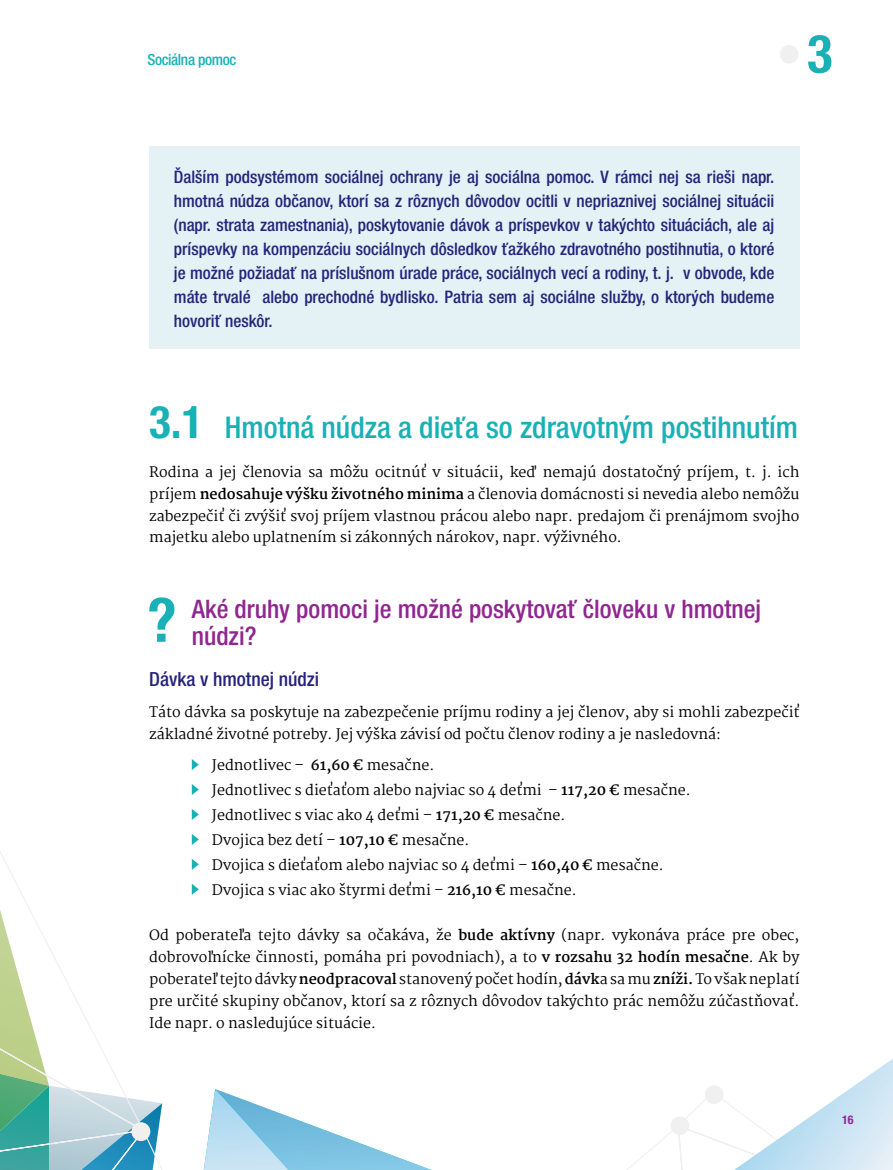
<style>
.page{position:relative;width:893px;height:1170px;background:#fff}
.page>*{position:absolute;margin:0;border:0;box-sizing:border-box;transform-origin:0 0}
.t1{font:700 condensed 52.8px "Helvetica Neue LT Pro";color:#19b1b6}
.t2{font:500 condensed 30px "Helvetica Neue LT Pro";color:#19b1b6}
.t3{font:500 condensed 25.5px/27px "Helvetica Neue LT Pro";color:#8f278f}
.t4{font:500 condensed 19.5px "Helvetica Neue LT Pro";color:#26247b}
.t5{font:500 condensed 17.25px/24px "Helvetica Neue LT Pro";color:#26247b;text-align:justify}
.t6{font:500 condensed 15.45px "Helvetica Neue LT Pro";letter-spacing:-.025em;color:#19b1b6}
.t7{font:14.25px/21.8px "Martel";color:#000;text-align:justify}
.t8{font:700 condensed 12px "Helvetica Neue LT Pro";color:#8f278f}
.s1{font-weight:700;font-size:45px}
.s2{font-weight:700}
</style>
<div class="page">
<div style="left:149px;top:146px;width:650px;height:203px;background:#e4f2f6"></div>
<svg style="left:149px;top:597px;width:25px;height:44px"></svg>
<svg style="left:780px;top:45px;width:18px;height:18px"></svg>
<svg style="left:260px;top:1106px;width:11px;height:63px"></svg>
<svg style="left:271px;top:1100px;width:463px;height:69px"></svg>
<svg style="left:670px;top:1115px;width:20px;height:20px"></svg>
<svg style="left:704px;top:1086px;width:20px;height:18px"></svg>
<svg style="left:0;top:759px;width:260px;height:410px"></svg>
<svg style="left:0;top:909px;width:162px;height:260px"></svg>
<svg style="left:734px;top:1059px;width:159px;height:110px"></svg>
<p class="t6" style="left:147px;top:50px;width:90px">Sociálna pomoc</p>
<h1 class="t1" style="left:807px;top:22px;width:27px">3</h1>
<p class="t5" style="left:174px;top:164px;width:602px">Ďalším podsystémom sociálnej ochrany je aj sociálna pomoc. V rámci nej sa rieši napr. hmotná núdza občanov, ktorí sa z rôznych dôvodov ocitli v nepriaznivej sociálnej situácii (napr. strata zamestnania), poskytovanie dávok a príspevkov v takýchto situáciách, ale aj príspevky na kompenzáciu sociálnych dôsledkov ťažkého zdravotného postihnutia, o ktoré je možné požiadať na príslušnom úrade práce, sociálnych vecí a rodiny, t. j. v obvode, kde máte trvalé alebo prechodné bydlisko. Patria sem aj sociálne služby, o ktorých budeme hovoriť neskôr.</p>
<h2 class="t2" style="left:149px;top:409px;width:650px"><span class="s1">3.1</span> Hmotná núdza a dieťa so zdravotným postihnutím</h2>
<p class="t7" style="left:149px;top:461px;width:652px">Rodina a jej členovia sa môžu ocitnúť v situácii, keď nemajú dostatočný príjem, t. j. ich príjem <span class="s2">nedosahuje výšku životného minima</span> a členovia domácnosti si nevedia alebo nemôžu zabezpečiť či zvýšiť svoj príjem vlastnou prácou alebo napr. predajom či prenájmom svojho majetku alebo uplatnením si zákonných nárokov, napr. výživného.</p>
<h3 class="t3" style="left:192px;top:594px;width:571px">Aké druhy pomoci je možné poskytovať človeku v hmotnej núdzi?</h3>
<h3 class="t4" style="left:149px;top:667px;width:171px">Dávka v hmotnej núdzi</h3>
<p class="t7" style="left:149px;top:701px;width:652px">Táto dávka sa poskytuje na zabezpečenie príjmu rodiny a jej členov, aby si mohli zabezpečiť základné životné potreby. Jej výška závisí od počtu členov rodiny a je nasledovná:</p>
<p class="t7" style="left:212px;top:752px;width:480px;line-height:24.9px;text-align:left">Jednotlivec – <span class="s2">61,60 €</span> mesačne.<br>Jednotlivec s dieťaťom alebo najviac so 4 deťmi – <span class="s2">117,20 €</span> mesačne.<br>Jednotlivec s viac ako 4 deťmi – <span class="s2">171,20 €</span> mesačne.<br>Dvojica bez detí – <span class="s2">107,10 €</span> mesačne.<br>Dvojica s dieťaťom alebo najviac so 4 deťmi – <span class="s2">160,40 €</span> mesačne.<br>Dvojica s viac ako štyrmi deťmi – <span class="s2">216,10 €</span> mesačne.</p>
<p class="t7" style="left:149px;top:924px;width:652px">Od poberateľa tejto dávky sa očakáva, že <span class="s2">bude aktívny</span> (napr. vykonáva práce pre obec, dobrovoľnícke činnosti, pomáha pri povodniach), a to <span class="s2">v rozsahu 32 hodín mesačne</span>. Ak by poberateľ tejto dávky <span class="s2">neodpracoval</span> stanovený počet hodín, <span class="s2">dávk</span>a sa mu <span class="s2">zníži.</span> To však neplatí pre určité skupiny občanov, ktorí sa z rôznych dôvodov takýchto prác nemôžu zúčastňovať.<br>Ide napr. o nasledujúce situácie.</p>
<p class="t8" style="left:842px;top:1111px;width:13px">16</p>
</div>
